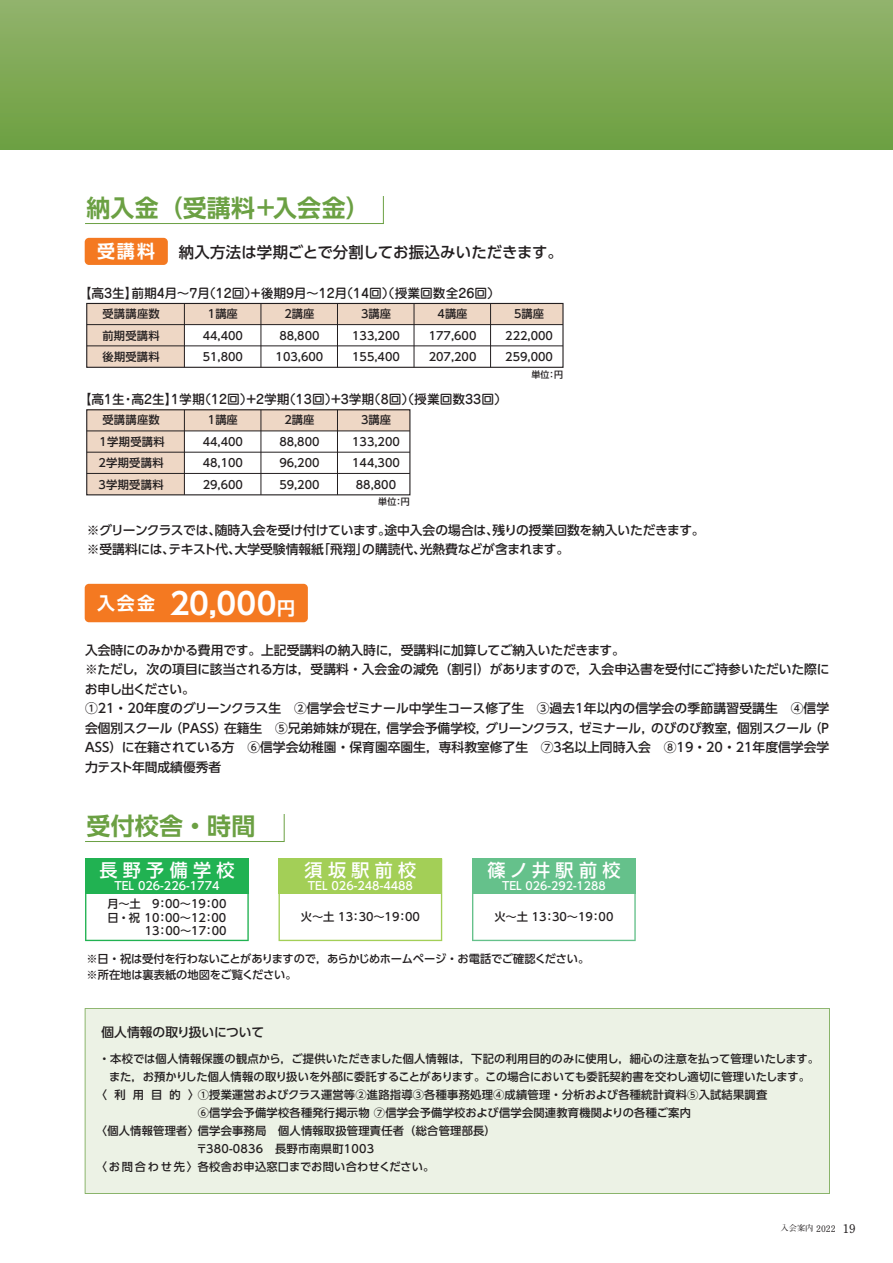
<style>
.page{position:relative;width:893px;height:1263px;background:#fff}
.page>*{position:absolute;margin:0;border:0;box-sizing:border-box;transform-origin:0 0}
.t1{font:700 30px "UD Shin Go Pro De";color:#fff}
.t2{font:700 24px "UD Shin Go Pro De";letter-spacing:.01em;color:#6ba043}
.t3{font:500 18px "UD Shin Go Pro";letter-spacing:.3em;color:#fff}
.t4{font:700 18px "UD Shin Go Pro De";color:#fff}
.t5{font:500 15.45px "UD Shin Go Pro";letter-spacing:.01em;color:#231f20}
.t6{font:500 12.75px/19.5px "UD Shin Go Pro";color:#231f20}
.t7{font:500 12.75px "Jun 34 Pro";color:#231f20}
.t8{font:500 11.25px/21.3px "UD Shin Go Pro";letter-spacing:.01em;color:#231f20;text-align:center}
.t9{font:500 11.25px/16.5px "UD Shin Go Pro";letter-spacing:-.015em;color:#231f20}
.t10{font:500 11.25px "UD Shin Go Pro";color:#fff}
.t11{font:500 11.1px "UD Shin Go Pro";color:#fff}
.t12{font:500 9px "UD Shin Go Pro";color:#231f20}
.t13{font:700 8.25px "Futo Min A101 Pro";color:#231f20}
.s1{font-size:18px}
.s2{font-size:11.25px}
.s3{font-size:9px}
.s4{font-size:12px}
</style>
<div class="page">
<div style="left:0;top:0;width:893px;height:150px;background:linear-gradient(to bottom,#92b36c,#6da041)"></div>
<div style="left:85px;top:238px;width:83px;height:27px;background:#f47921;border-radius:4px"></div>
<div style="left:85px;top:1008px;width:745px;height:186px;background:#ecf2e5"></div>
<div style="left:85px;top:584px;width:223px;height:38px;background:#f47921;border-radius:4px"></div>
<svg style="left:85px;top:196px;width:299px;height:28px"></svg>
<svg style="left:85px;top:814px;width:200px;height:28px"></svg>
<svg style="left:85px;top:894px;width:164px;height:47px"></svg>
<div style="left:85px;top:858px;width:164px;height:36px;background:#21b252"></div>
<svg style="left:278px;top:894px;width:164px;height:47px"></svg>
<div style="left:278px;top:858px;width:164px;height:36px;background:#a3cf57"></div>
<svg style="left:472px;top:894px;width:164px;height:47px"></svg>
<div style="left:472px;top:858px;width:164px;height:36px;background:#65c18b"></div>
<div style="left:184px;top:410px;width:225px;height:21px;background:#eed7c5"></div>
<div style="left:87px;top:410px;width:97px;height:85px;background:#eed7c5"></div>
<div style="left:86px;top:409px;width:324px;height:86px;border:1px solid #231f20"></div>
<hr style="left:87px;top:452px;width:323px;height:1px;background:#231f20">
<hr style="left:87px;top:430px;width:323px;height:1px;background:#231f20">
<hr style="left:87px;top:473px;width:323px;height:1px;background:#231f20">
<hr style="left:184px;top:410px;width:1px;height:85px;background:#231f20">
<hr style="left:261px;top:410px;width:1px;height:85px;background:#231f20">
<hr style="left:337px;top:410px;width:1px;height:85px;background:#231f20">
<div style="left:184px;top:303px;width:379px;height:22px;background:#eed7c5"></div>
<div style="left:87px;top:303px;width:97px;height:64px;background:#eed7c5"></div>
<div style="left:86px;top:303px;width:478px;height:65px;border:1px solid #231f20"></div>
<hr style="left:87px;top:345px;width:476px;height:1px;background:#231f20">
<hr style="left:87px;top:324px;width:476px;height:1px;background:#231f20">
<hr style="left:184px;top:303px;width:1px;height:64px;background:#231f20">
<hr style="left:261px;top:303px;width:1px;height:64px;background:#231f20">
<hr style="left:337px;top:303px;width:1px;height:64px;background:#231f20">
<hr style="left:414px;top:303px;width:1px;height:64px;background:#231f20">
<hr style="left:490px;top:303px;width:1px;height:64px;background:#231f20">
<h2 class="t2" style="left:87px;top:189px;width:285px">納入金（受講料＋入会金）</h2>
<h3 class="t4" style="left:97px;top:237px;width:59px">受講料</h3>
<h3 class="t5" style="left:179px;top:240px;width:386px">納入方法は学期ごとで分割してお振込みいただきます。</h3>
<p class="t7" style="left:79px;top:283px;width:423px">【高3生】前期4月～7月（12回）+後期9月～12月（14回）（授業回数全26回）</p>
<p class="t8" style="left:102px;top:303px;width:59px;text-align:justify">受講講座数前期受講料後期受講料</p>
<p class="t8" style="left:203px;top:303px;width:42px">1講座<br>44,400<br>51,800</p>
<p class="t8" style="left:276px;top:303px;width:49px">2講座<br>88,800<br>103,600</p>
<p class="t8" style="left:352px;top:303px;width:49px">3講座<br>133,200<br>155,400</p>
<p class="t8" style="left:429px;top:303px;width:49px">4講座<br>177,600<br>207,200</p>
<p class="t8" style="left:505px;top:303px;width:49px">5講座<br>222,000<br>259,000</p>
<p class="t7" style="left:79px;top:389px;width:430px">【高1生・高2生】1学期（12回）+2学期（13回）+3学期（8回）（授業回数33回）</p>
<p class="t8" style="left:98px;top:409px;width:69px">受講講座数<br>１学期受講料<br>2学期受講料<br>3学期受講料</p>
<p class="t8" style="left:203px;top:409px;width:42px">1講座<br>44,400<br>48,100<br>29,600</p>
<p class="t8" style="left:279px;top:409px;width:42px">2講座<br>88,800<br>96,200<br>59,200</p>
<p class="t8" style="left:352px;top:409px;width:49px">3講座<br>133,200<br>144,300<br>88,800</p>
<p class="t12" style="left:531px;top:367px;width:33px">単位：円</p>
<p class="t12" style="left:378px;top:494px;width:33px">単位：円</p>
<p class="t6" style="left:87px;top:520px;width:619px">※グリーンクラスでは、随時入会を受け付けています。途中入会の場合は、残りの授業回数を納入いただきます。※受講料には、テキスト代、大学受験情報紙「飛翔」の購読代、光熱費などが含まれます。</p>
<h1 class="t1" style="left:97px;top:579px;width:200px"><sup>入会金</sup> 20,000<span class="s1">円</span></h1>
<p class="t6" style="left:84px;top:640px;width:750px">入会時にのみかかる費用です。上記受講料の納入時に，受講料に加算してご納入いただきます。<br>※ただし，次の項目に該当される方は，受講料・入会金の減免（割引）がありますので，入会申込書を受付にご持参いただいた際にお申し出ください。<br>①21・20年度のグリーンクラス生　②信学会ゼミナール中学生コース修了生　③過去１年以内の信学会の季節講習受講生　④信学会個別スクール（ＰＡＳＳ）在籍生　⑤兄弟姉妹が現在，信学会予備学校，グリーンクラス，ゼミナール，のびのび教室，個別スクール（ＰＡＳＳ）に在籍されている方　⑥信学会幼稚園・保育園卒園生，専科教室修了生　⑦３名以上同時入会　⑧19・20・21年度信学会学力テスト年間成績優秀者</p>
<h2 class="t2" style="left:87px;top:806px;width:170px">受付校舎・時間</h2>
<h3 class="t3" style="left:99px;top:855px;width:136px">長野予備学校</h3>
<p class="t10" style="left:114px;top:877px;width:107px">TEL 026-226-1774</p>
<p class="t8" style="left:107px;top:897px;width:121px;line-height:13.5px;text-align:justify">月～土 9：00～19：00日・祝 10：00～12：00　　 　13：00～17：00</p>
<h3 class="t3" style="left:305px;top:855px;width:113px">須坂駅前校</h3>
<p class="t10" style="left:308px;top:877px;width:107px">TEL 026-248-4488</p>
<p class="t8" style="left:301px;top:905px;width:120px">火～土 13：30～19：00</p>
<h3 class="t3" style="left:487px;top:855px;width:135px">篠ノ井駅前校</h3>
<p class="t11" style="left:502px;top:877px;width:105px"><span class="s2">TEL</span> 026-292-1288</p>
<p class="t8" style="left:494px;top:905px;width:120px">火～土 13：30～19：00</p>
<p class="t9" style="left:87px;top:950px;width:504px">※日・祝は受付を行わないことがありますので，あらかじめホームページ・お電話でご確認ください。※所在地は裏表紙の地図をご覧ください。</p>
<p class="t6" style="left:102px;top:1022px;width:164px">個人情報の取り扱いについて</p>
<p class="t8" style="left:99px;top:1048px;width:722px">・本校では個人情報保護の観点から，ご提供いただきました個人情報は，下記の利用目的のみに使用し，細心の注意を払って管理いたします。</p>
<p class="t8" style="left:109px;top:1066px;width:703px">また，お預かりした個人情報の取り扱いを外部に委託することがあります。この場合においても委託契約書を交わし適切に管理いたします。</p>
<p class="t8" style="left:96px;top:1084px;width:673px">〈 利 用 目 的 〉①授業運営およびクラス運営等②進路指導③各種事務処理④成績管理・分析および各種統計資料⑤入試結果調査</p>
<p class="t8" style="left:198px;top:1102px;width:495px">⑥信学会予備学校各種発行掲示物 ⑦信学会予備学校および信学会関連教育機関よりの各種ご案内</p>
<p class="t8" style="left:96px;top:1120px;width:401px">〈個人情報管理者〉信学会事務局　個人情報取扱管理責任者（総合管理部長）</p>
<p class="t8" style="left:196px;top:1138px;width:180px">〒380-0836　長野市南県町1003</p>
<p class="t8" style="left:96px;top:1156px;width:340px">〈お問合わせ先〉各校舎お申込窓口までお問い合わせください。</p>
<p class="t13" style="left:780px;top:1222px;width:77px">入会案内 <span class="s3">2022</span> <span class="s4">19</span></p>
</div>
